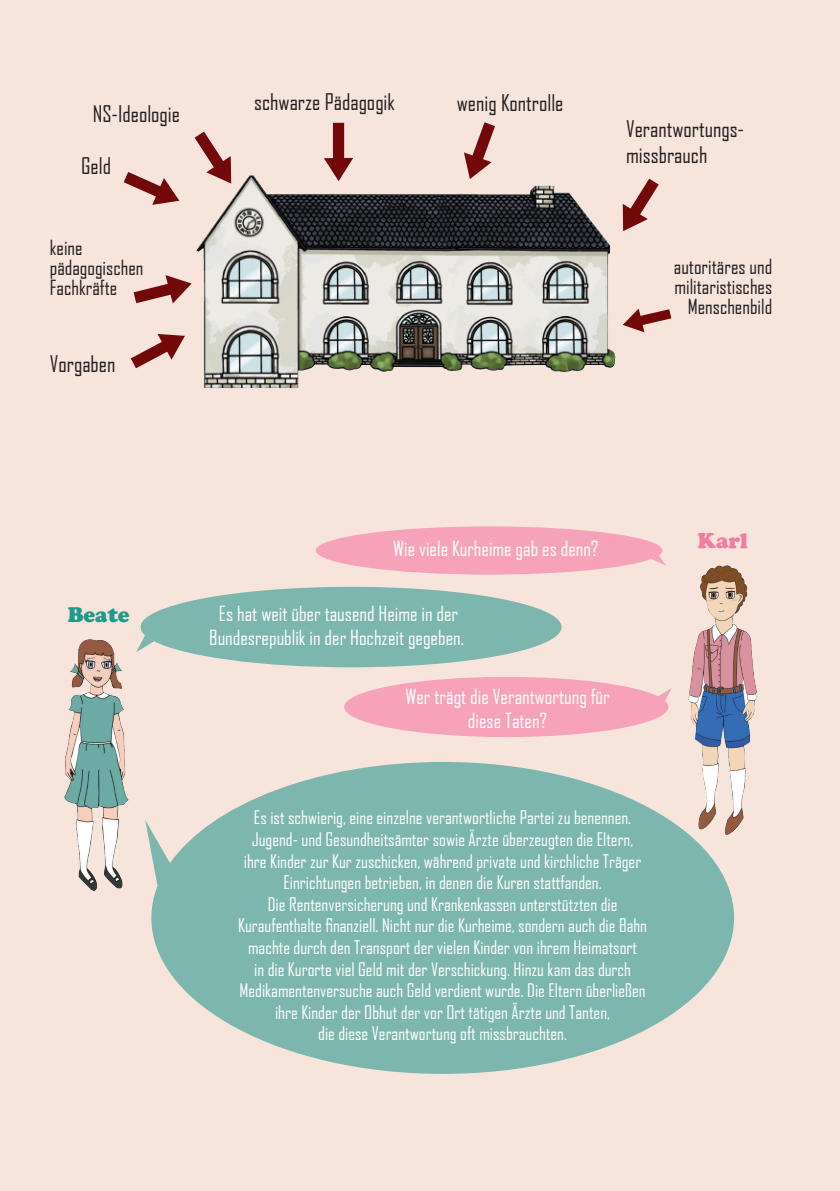
<style>
.page{position:relative;width:840px;height:1191px;background:#fff}
.page>*{position:absolute;margin:0;border:0;box-sizing:border-box;transform-origin:0 0}
.t1{font:22px "Agency FB";color:#231f20}
.t2{font:900 22px "Cooper";color:#1f9b8c}
.t3{font:900 22px "Cooper";color:#f27b9f}
.t4{font:20px/24px "Agency FB";color:#fff;text-align:center}
.t5{font:20px "Agency FB";color:#231f20}
.t6{font:18px/21.6px "Agency FB";color:#fff;text-align:center}
</style>
<div class="page">
<div style="left:0;top:0;width:839px;height:1191px;background:#f7e5dc"></div>
<svg style="left:316px;top:526px;width:349px;height:48px"></svg>
<svg style="left:136px;top:587px;width:425px;height:80px"></svg>
<svg style="left:344px;top:677px;width:327px;height:60px"></svg>
<svg style="left:145px;top:762px;width:588px;height:311px;fill:#7db6af"></svg>
<svg style="left:124px;top:172px;width:55px;height:33px"></svg>
<svg style="left:194px;top:132px;width:37px;height:43px"></svg>
<svg style="left:324px;top:123px;width:29px;height:52px"></svg>
<svg style="left:464px;top:122px;width:31px;height:53px"></svg>
<svg style="left:622px;top:179px;width:36px;height:52px"></svg>
<svg style="left:133px;top:275px;width:58px;height:28px"></svg>
<svg style="left:622px;top:308px;width:49px;height:24px"></svg>
<svg style="left:131px;top:334px;width:54px;height:34px"></svg>
<img style="left:196px;top:175px;width:419px;height:212px">
<img style="left:64px;top:640px;width:65px;height:250px">
<img style="left:688px;top:565px;width:68px;height:269px">
<p class="t1" style="left:93px;top:100px;width:89px">NS-Ideologie</p>
<p class="t1" style="left:81px;top:152px;width:31px">Geld</p>
<p class="t5" style="left:50px;top:235px;width:34px">keine</p>
<p class="t5" style="left:50px;top:255px;width:95px">pädagogischen</p>
<p class="t5" style="left:50px;top:275px;width:69px">Fachkräfte</p>
<p class="t1" style="left:50px;top:351px;width:67px">Vorgaben</p>
<p class="t1" style="left:254px;top:88px;width:142px">schwarze Pädagogik</p>
<p class="t1" style="left:456px;top:89px;width:108px">wenig Kontrolle</p>
<p class="t1" style="left:625px;top:115px;width:119px">Verantwortungs-</p>
<p class="t1" style="left:625px;top:142px;width:83px">missbrauch</p>
<p class="t5" style="left:673px;top:255px;width:100px">autoritäres und</p>
<p class="t5" style="left:674px;top:275px;width:99px">militaristisches</p>
<p class="t5" style="left:687px;top:295px;width:86px">Menschenbild</p>
<p class="t2" style="left:68px;top:602px;width:63px">Beate</p>
<p class="t4" style="left:393px;top:536px;width:207px">Wie viele Kurheime gab es denn?</p>
<p class="t4" style="left:209px;top:601px;width:256px">Es hat weit über tausend Heime in der<br>Bundesrepublik in der Hochzeit gegeben.</p>
<p class="t4" style="left:405px;top:684px;width:206px">Wer trägt die Verantwortung für diese Taten?</p>
<p class="t6" style="left:254px;top:806px;width:378px">Es ist schwierig, eine einzelne verantwortliche Partei zu benennen.</p>
<p class="t6" style="left:252px;top:828px;width:383px">Jugend- und Gesundheitsämter sowie Ärzte überzeugten die Eltern,</p>
<p class="t6" style="left:244px;top:849px;width:398px">ihre Kinder zur Kur zuschicken, während private und kirchliche Träger</p>
<p class="t6" style="left:283px;top:871px;width:319px">Einrichtungen betrieben, in denen die Kuren stattfanden.</p>
<p class="t6" style="left:268px;top:893px;width:351px">Die Rentenversicherung und Krankenkassen unterstützten die</p>
<p class="t6" style="left:238px;top:914px;width:410px">Kuraufenthalte finanziell. Nicht nur die Kurheime, sondern auch die Bahn machte durch den Transport der vielen Kinder von ihrem Heimatsort<br>in die Kurorte viel Geld mit der Verschickung. Hinzu kam das durch Medikamentenversuche auch Geld verdient wurde. Die Eltern überließen ihre Kinder der Obhut der vor Ort tätigen Ärzte und Tanten,</p>
<p class="t6" style="left:318px;top:1022px;width:250px">die diese Verantwortung oft missbrauchten.</p>
<p class="t3" style="left:697px;top:528px;width:52px">Karl</p>
</div>
